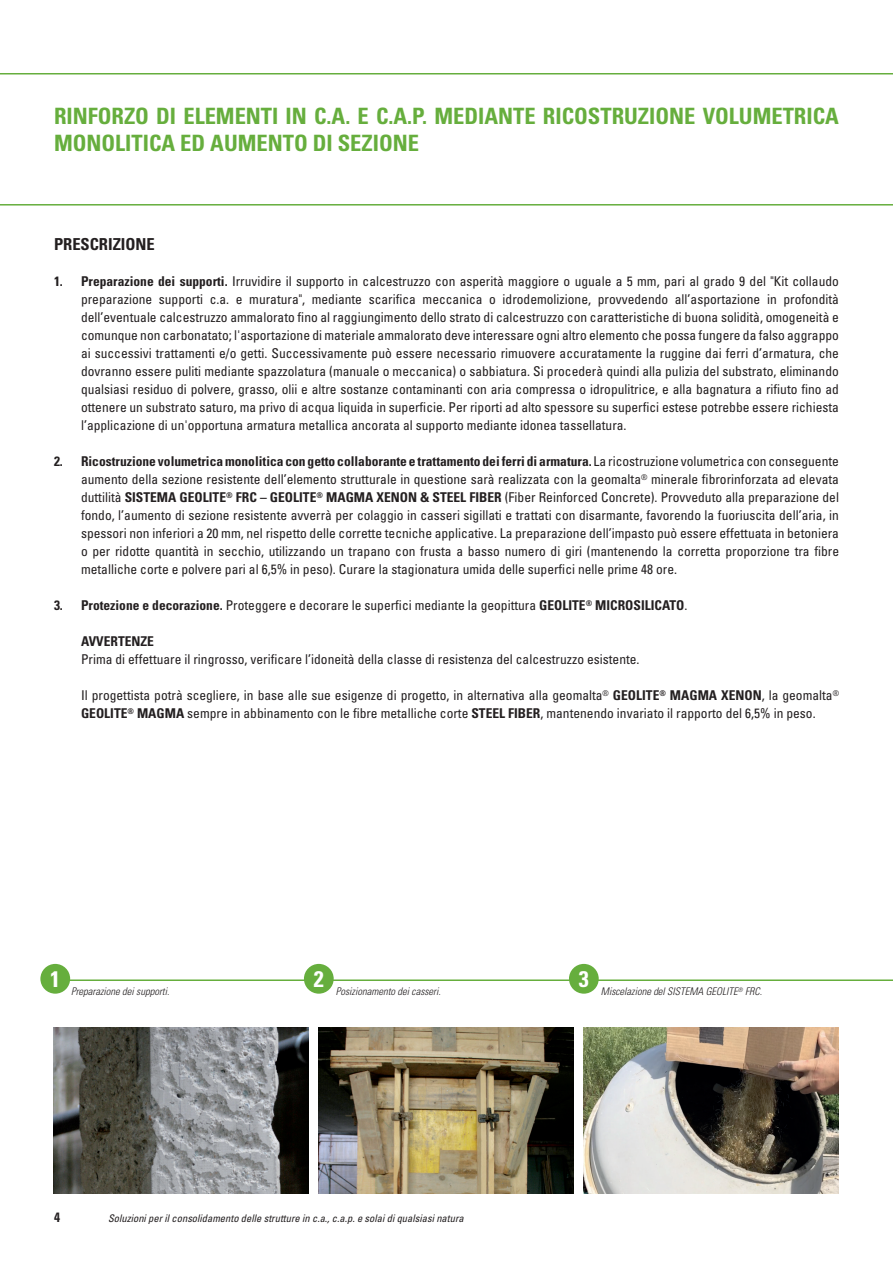
<style>
.page{position:relative;width:893px;height:1263px;background:#fff}
.page>*{position:absolute;margin:0;border:0;box-sizing:border-box;transform-origin:0 0}
.TITOLO_VERDE_IN_ALTO{font:700 condensed 22.5px/27px "Univers LT Std";color:#66ae3d}
.TESTO_BASE{font:700 condensed 22.5px "Univers LT Std";color:#fff}
.t1{font:700 condensed 16.5px "Univers LT Std";color:#231f20}
.TESTO_BASE-2{font:condensed 13.5px/18px "Univers LT Std";color:#231f20;text-align:justify}
.TESTO_BASE-3{font:700 condensed 13.5px "Univers LT Std";color:#231f20}
.t2{font:italic 300 condensed 10.5px "Univers LT Std";color:#231f20}
.t3{font:italic condensed 10.5px "Univers LT Std";color:#231f20}
.s1{font-weight:700}
</style>
<div class="page">
<hr style="left:54px;top:979px;width:839px;height:2px;background:#66ae3d">
<hr style="left:0;top:73px;width:893px;height:1px;background:#66ae3d">
<hr style="left:0;top:204px;width:893px;height:2px;background:#66ae3d">
<div style="left:40px;top:964px;width:30px;height:30px;background:#66ae3d;border-radius:50%"></div>
<div style="left:304px;top:964px;width:30px;height:30px;background:#66ae3d;border-radius:50%"></div>
<div style="left:569px;top:964px;width:30px;height:30px;background:#66ae3d;border-radius:50%"></div>
<img style="left:584px;top:1027px;width:255px;height:166px">
<img style="left:54px;top:1027px;width:255px;height:166px">
<img style="left:319px;top:1027px;width:255px;height:166px">
<p class="TITOLO_VERDE_IN_ALTO" style="left:54px;top:103px;width:786px">RINFORZO DI ELEMENTI IN C.A. E C.A.P. MEDIANTE RICOSTRUZIONE VOLUMETRICA<br>MONOLITICA ED AUMENTO DI SEZIONE</p>
<p class="t1" style="left:54px;top:234px;width:102px">PRESCRIZIONE</p>
<p class="TESTO_BASE-2" style="left:81px;top:272px;width:759px;text-indent:-27px"><span class="s1">1. Preparazione dei supporti.</span> Irruvidire il supporto in calcestruzzo con asperità maggiore o uguale a 5 mm, pari al grado 9 del "Kit collaudo preparazione supporti c.a. e muratura", mediante scarifica meccanica o idrodemolizione, provvedendo all’asportazione in profondità dell’eventuale calcestruzzo ammalorato fino al raggiungimento dello strato di calcestruzzo con caratteristiche di buona solidità, omogeneità e comunque non carbonatato; l'asportazione di materiale ammalorato deve interessare ogni altro elemento che possa fungere da falso aggrappo ai successivi trattamenti e/o getti. Successivamente può essere necessario rimuovere accuratamente la ruggine dai ferri d’armatura, che dovranno essere puliti mediante spazzolatura (manuale o meccanica) o sabbiatura. Si procederà quindi alla pulizia del substrato, eliminando qualsiasi residuo di polvere, grasso, olii e altre sostanze contaminanti con aria compressa o idropulitrice, e alla bagnatura a rifiuto fino ad ottenere un substrato saturo, ma privo di acqua liquida in superficie. Per riporti ad alto spessore su superfici estese potrebbe essere richiesta l’applicazione di un'opportuna armatura metallica ancorata al supporto mediante idonea tassellatura.</p>
<p class="TESTO_BASE-2" style="left:81px;top:452px;width:760px;text-indent:-27px"><span class="s1">2. Ricostruzione volumetrica monolitica con getto collaborante e trattamento dei ferri di armatura.</span> La ricostruzione volumetrica con conseguente aumento della sezione resistente dell’elemento strutturale in questione sarà realizzata con la geomalta<sup>®</sup> minerale fibrorinforzata ad elevata duttilità <span class="s1">SISTEMA GEOLITE</span><sup>®</sup> <span class="s1">FRC – GEOLITE</span><sup>®</sup> <span class="s1">MAGMA XENON &amp; STEEL FIBER</span> (Fiber Reinforced Concrete). Provveduto alla preparazione del fondo, l’aumento di sezione resistente avverrà per colaggio in casseri sigillati e trattati con disarmante, favorendo la fuoriuscita dell’aria, in spessori non inferiori a 20 mm, nel rispetto delle corrette tecniche applicative. La preparazione dell’impasto può essere effettuata in betoniera o per ridotte quantità in secchio, utilizzando un trapano con frusta a basso numero di giri (mantenendo la corretta proporzione tra fibre metalliche corte e polvere pari al 6,5% in peso). Curare la stagionatura umida delle superfici nelle prime 48 ore.</p>
<p class="TESTO_BASE-2" style="left:54px;top:596px;width:635px"><span class="s1">3. Protezione e decorazione.</span> Proteggere e decorare le superfici mediante la geopittura <span class="s1">GEOLITE</span><sup>®</sup> <span class="s1">MICROSILICATO</span>.</p>
<p class="TESTO_BASE-3" style="left:81px;top:633px;width:75px">AVVERTENZE</p>
<p class="TESTO_BASE-2" style="left:81px;top:650px;width:560px">Prima di effettuare il ringrosso, verificare l’idoneità della classe di resistenza del calcestruzzo esistente.</p>
<p class="TESTO_BASE-2" style="left:81px;top:686px;width:759px">Il progettista potrà scegliere, in base alle sue esigenze di progetto, in alternativa alla geomalta<sup>®</sup> <span class="s1">GEOLITE</span><sup>®</sup> <span class="s1">MAGMA XENON</span>, la geomalta<sup>®<br></sup><span class="s1">GEOLITE</span><sup>®</sup> <span class="s1">MAGMA</span> sempre in abbinamento con le fibre metalliche corte <span class="s1">STEEL FIBER</span>, mantenendo invariato il rapporto del 6,5% in peso.</p>
<p class="TESTO_BASE" style="left:50px;top:965px;width:11px">1</p>
<p class="TESTO_BASE" style="left:314px;top:965px;width:11px">2</p>
<p class="TESTO_BASE" style="left:579px;top:965px;width:11px">3</p>
<p class="t2" style="left:71px;top:985px;width:100px">Preparazione dei supporti.</p>
<p class="t2" style="left:336px;top:985px;width:106px">Posizionamento dei casseri.</p>
<p class="t2" style="left:601px;top:985px;width:163px">Miscelazione del SISTEMA GEOLITE<sup>®</sup> FRC.</p>
<p class="TESTO_BASE-3" style="left:54px;top:1209px;width:7px">4</p>
<p class="t3" style="left:108px;top:1211px;width:357px">Soluzioni per il consolidamento delle strutture in c.a., c.a.p. e solai di qualsiasi natura</p>
</div>
